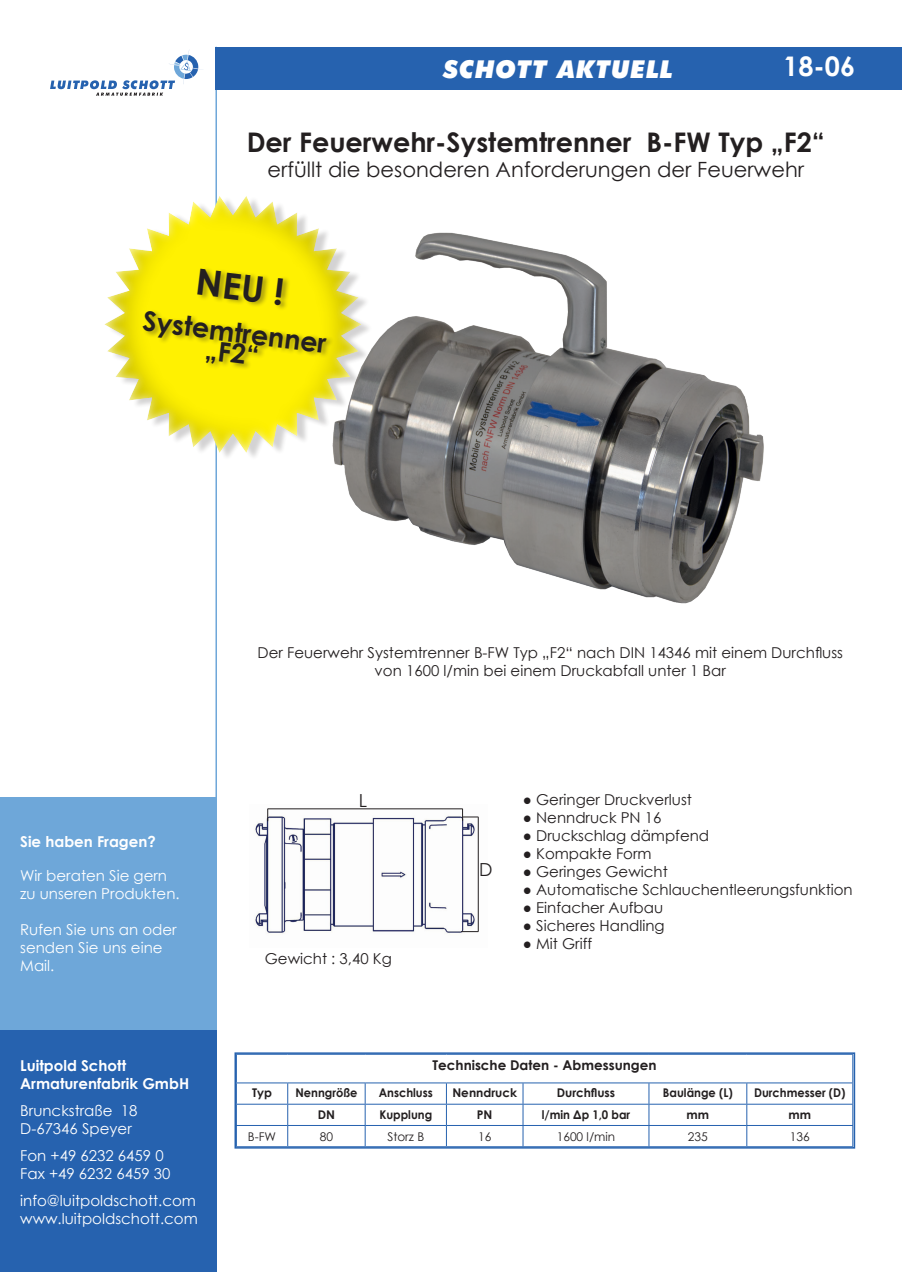
<style>
.page{position:relative;width:902px;height:1272px;background:#fff}
.page>*{position:absolute;margin:0;border:0;box-sizing:border-box;transform-origin:0 0}
.t1{font:700 36px "Century Gothic";color:#231f20}
.t2{font:700 27px/21px "Century Gothic";color:#231f20;text-align:center}
.t3{font:italic 800 27px "Tw Cen MT Std";color:#fff}
.t4{font:700 27px "Century Gothic";color:#fff}
.t5{font:21px "Century Gothic";color:#231f20}
.t6{font:18px "Century Gothic";color:#231f20}
.t7{font:15px/18px "Century Gothic";color:#231f20;text-align:center}
.t8{font:15px/18px "Century Gothic";color:#fff}
.t9{font:700 15px/18px "Century Gothic";color:#fff}
.t10{font:700 13.5px "Century Gothic";color:#231f20}
.t11{font:700 12px "Century Gothic";color:#231f20;scale:.95 1}
.t12{font:700 12px "Century Gothic";color:#231f20}
.t13{font:12px "Century Gothic";color:#231f20}
</style>
<div class="page">
<hr style="left:215px;top:47px;width:2px;height:750px;background:#6ea7d9">
<svg style="left:50px;top:50px;width:153px;height:46px"></svg>
<div style="left:215px;top:47px;width:686px;height:42px;background:#2662af"></div>
<div style="left:0;top:796px;width:217px;height:234px;background:#6ea7d9"></div>
<div style="left:0;top:1029px;width:217px;height:242px;background:#2662af"></div>
<hr style="left:236px;top:1082px;width:52px;height:1px;background:#2662af">
<hr style="left:288px;top:1082px;width:77px;height:1px;background:#2662af">
<hr style="left:365px;top:1082px;width:81px;height:1px;background:#2662af">
<hr style="left:446px;top:1082px;width:77px;height:1px;background:#2662af">
<hr style="left:523px;top:1082px;width:126px;height:1px;background:#2662af">
<hr style="left:649px;top:1082px;width:97px;height:1px;background:#2662af">
<hr style="left:746px;top:1082px;width:107px;height:1px;background:#2662af">
<hr style="left:236px;top:1103px;width:52px;height:1px;background:#2662af">
<hr style="left:288px;top:1103px;width:77px;height:1px;background:#2662af">
<hr style="left:365px;top:1103px;width:81px;height:1px;background:#2662af">
<hr style="left:446px;top:1103px;width:77px;height:1px;background:#2662af">
<hr style="left:523px;top:1103px;width:126px;height:1px;background:#2662af">
<hr style="left:649px;top:1103px;width:97px;height:1px;background:#2662af">
<hr style="left:746px;top:1103px;width:107px;height:1px;background:#2662af">
<hr style="left:236px;top:1125px;width:52px;height:1px;background:#2662af">
<hr style="left:288px;top:1125px;width:77px;height:1px;background:#2662af">
<svg style="left:287px;top:1083px;width:1px;height:62px"></svg>
<hr style="left:365px;top:1125px;width:81px;height:1px;background:#2662af">
<svg style="left:365px;top:1083px;width:1px;height:62px"></svg>
<hr style="left:446px;top:1125px;width:77px;height:1px;background:#2662af">
<svg style="left:446px;top:1083px;width:1px;height:62px"></svg>
<hr style="left:523px;top:1125px;width:126px;height:1px;background:#2662af">
<svg style="left:522px;top:1083px;width:1px;height:62px"></svg>
<hr style="left:649px;top:1125px;width:97px;height:1px;background:#2662af">
<svg style="left:648px;top:1083px;width:1px;height:62px"></svg>
<hr style="left:746px;top:1125px;width:107px;height:1px;background:#2662af">
<svg style="left:746px;top:1083px;width:1px;height:62px"></svg>
<div style="left:234px;top:1052px;width:621px;height:96px;border:2px solid #2662af"></div>
<img style="left:254px;top:809px;width:225px;height:125px">
<hr style="left:268px;top:808px;width:194px;height:1px;background:#231f20">
<svg style="left:267px;top:808px;width:1px;height:13px"></svg>
<svg style="left:462px;top:808px;width:16px;height:12px"></svg>
<hr style="left:478px;top:817px;width:1px;height:114px;background:#231f20">
<svg style="left:461px;top:931px;width:17px;height:1px"></svg>
<img style="left:346px;top:232px;width:418px;height:372px">
<div style="left:77px;top:170px;width:309px;height:308px;background:#fff;opacity:.75"></div>
<div style="left:142px;top:267px;width:192px;height:104px;background:#231f20;opacity:.4"></div>
<h2 class="t3" style="left:442px;top:53px;width:232px">SCHOTT AKTUELL</h2>
<h2 class="t4" style="left:783px;top:46px;width:73px">18-06</h2>
<h2 class="t2" style="left:247px;top:131px;width:579px">Der Feuerwehr-Systemtrenner B-FW Typ „F2“</h2>
<h3 class="t5" style="left:267px;top:155px;width:538px">erfüllt die besonderen Anforderungen der Feuerwehr</h3>
<h1 class="t1" style="left:199px;top:254px;width:90px;rotate:7deg">NEU !</h1>
<h2 class="t2" style="left:144px;top:309px;width:186px;rotate:7deg">Systemtrenner „F2“</h2>
<p class="t9" style="left:20px;top:832px;width:137px">Sie haben Fragen?</p>
<p class="t8" style="left:20px;top:866px;width:161px">Wir beraten Sie gern zu unseren Produkten.</p>
<p class="t8" style="left:20px;top:920px;width:158px">Rufen Sie uns an oder senden Sie uns eine<br>Mail.</p>
<p class="t9" style="left:20px;top:1055px;width:170px">Luitpold Schott<br>Armaturenfabrik GmbH</p>
<p class="t8" style="left:20px;top:1101px;width:119px">Brunckstraße 18<br>D-67346 Speyer</p>
<p class="t8" style="left:20px;top:1146px;width:152px">Fon +49 6232 6459 0<br>Fax +49 6232 6459 30</p>
<p class="t8" style="left:20px;top:1191px;width:179px">info@luitpoldschott.com www.luitpoldschott.com</p>
<p class="t7" style="left:257px;top:643px;width:587px">Der Feuerwehr Systemtrenner B-FW Typ „F2“ nach DIN 14346 mit einem Durchfluss von 1600 l/min bei einem Druckabfall unter 1 Bar</p>
<p class="t6" style="left:359px;top:787px;width:10px">L</p>
<p class="t7" style="left:265px;top:949px;width:128px">Gewicht : 3,40 Kg</p>
<p class="t6" style="left:479px;top:856px;width:15px">D</p>
<p class="t7" style="left:523px;top:790px;width:170px">● Geringer Druckverlust</p>
<p class="t7" style="left:523px;top:808px;width:140px">● Nenndruck PN 16</p>
<p class="t7" style="left:523px;top:826px;width:188px">● Druckschlag dämpfend</p>
<p class="t7" style="left:523px;top:844px;width:130px">● Kompakte Form</p>
<p class="t7" style="left:523px;top:862px;width:146px">● Geringes Gewicht</p>
<p class="t7" style="left:523px;top:880px;width:331px">● Automatische Schlauchentleerungsfunktion</p>
<p class="t7" style="left:523px;top:898px;width:142px">● Einfacher Aufbau</p>
<p class="t7" style="left:523px;top:916px;width:143px">● Sicheres Handling</p>
<p class="t7" style="left:523px;top:934px;width:71px">● Mit Griff</p>
<p class="t10" style="left:432px;top:1055px;width:225px">Technische Daten - Abmessungen</p>
<p class="t12" style="left:252px;top:1083px;width:21px">Typ</p>
<p class="t11" style="left:295px;top:1083px;width:67px">Nenngröße</p>
<p class="t11" style="left:379px;top:1083px;width:58px">Anschluss</p>
<p class="t12" style="left:452px;top:1083px;width:66px">Nenndruck</p>
<p class="t12" style="left:556px;top:1083px;width:60px">Durchfluss</p>
<p class="t11" style="left:663px;top:1083px;width:75px">Baulänge (L)</p>
<p class="t11" style="left:754px;top:1083px;width:98px">Durchmesser (D)</p>
<p class="t12" style="left:318px;top:1105px;width:19px">DN</p>
<p class="t11" style="left:379px;top:1105px;width:57px">Kupplung</p>
<p class="t12" style="left:477px;top:1105px;width:17px">PN</p>
<p class="t11" style="left:541px;top:1105px;width:95px">l/min Δp 1,0 bar</p>
<p class="t12" style="left:686px;top:1105px;width:24px">mm</p>
<p class="t12" style="left:788px;top:1105px;width:24px">mm</p>
<p class="t13" style="left:248px;top:1127px;width:30px">B-FW</p>
<p class="t13" style="left:320px;top:1127px;width:15px">80</p>
<p class="t13" style="left:387px;top:1127px;width:38px">Storz B</p>
<p class="t13" style="left:478px;top:1127px;width:15px">16</p>
<p class="t13" style="left:556px;top:1127px;width:60px">1600 l/min</p>
<p class="t13" style="left:687px;top:1127px;width:21px">235</p>
<p class="t13" style="left:789px;top:1127px;width:21px">136</p>
</div>
